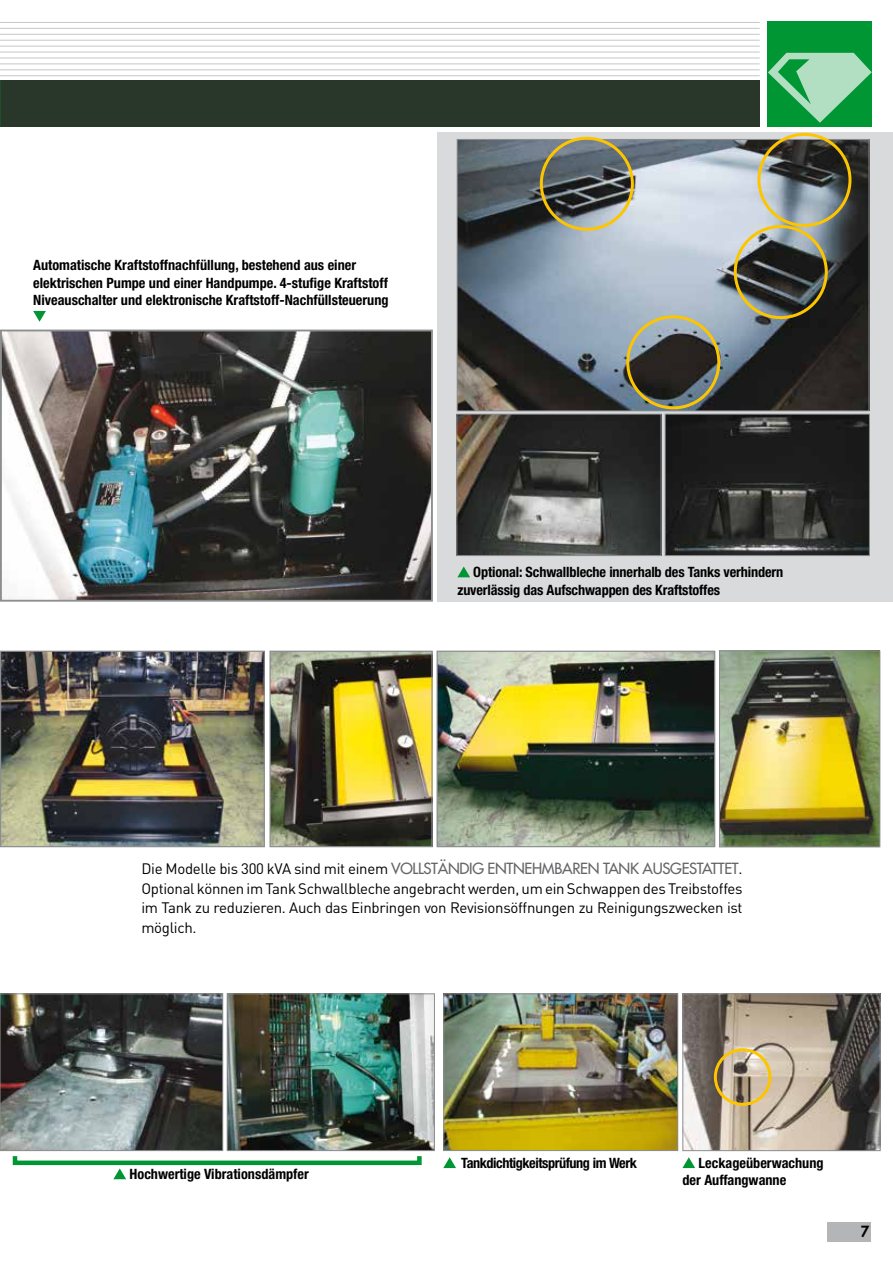
<style>
.page{position:relative;width:893px;height:1263px;background:#fff}
.page>*{position:absolute;margin:0;border:0;box-sizing:border-box;transform-origin:0 0}
.t1{font:15px/19.5px "DIN";letter-spacing:-.02em;color:#000;text-align:justify}
.t2{font:15px "Futura";letter-spacing:-.02em;color:#646567}
.t3{font:800 15px "Futura";color:#000}
.t4{font:700 condensed 14.25px/17.1px "Helvetica Neue";color:#000}
.t5{font:700 condensed 14.25px "Helvetica Neue";letter-spacing:-.03em;color:#000}
.s1{font-family:"DIN";color:#000}
</style>
<div class="page">
<hr style="left:0;top:22px;width:760px;height:1px;background:#c6c7c8">
<hr style="left:0;top:28px;width:760px;height:1px;background:#c6c7c8">
<hr style="left:0;top:34px;width:760px;height:1px;background:#c6c7c8">
<hr style="left:0;top:40px;width:760px;height:1px;background:#c6c7c8">
<hr style="left:0;top:46px;width:760px;height:1px;background:#c6c7c8">
<hr style="left:0;top:52px;width:760px;height:1px;background:#c6c7c8">
<hr style="left:0;top:58px;width:760px;height:1px;background:#c6c7c8">
<hr style="left:0;top:63px;width:760px;height:1px;background:#c6c7c8">
<hr style="left:0;top:69px;width:760px;height:1px;background:#c6c7c8">
<hr style="left:0;top:75px;width:760px;height:1px;background:#c6c7c8">
<div style="left:767px;top:21px;width:105px;height:106px;background:#009634"></div>
<svg style="left:768px;top:53px;width:104px;height:70px"></svg>
<div style="left:0;top:80px;width:760px;height:47px;background:#29372a"></div>
<div style="left:438px;top:132px;width:455px;height:470px;background:#d9dadb"></div>
<img style="left:2px;top:653px;width:261px;height:192px">
<div style="left:0;top:651px;width:265px;height:196px;border:1px solid #8d8e90"></div>
<img style="left:271px;top:653px;width:160px;height:192px">
<div style="left:269px;top:651px;width:164px;height:196px;border:1px solid #8d8e90"></div>
<img style="left:438px;top:653px;width:275px;height:192px">
<div style="left:436px;top:651px;width:279px;height:196px;border:1px solid #8d8e90"></div>
<img style="left:721px;top:653px;width:157px;height:192px">
<div style="left:719px;top:651px;width:161px;height:196px;border:1px solid #8d8e90"></div>
<img style="left:459px;top:141px;width:408px;height:268px">
<div style="left:457px;top:139px;width:412px;height:272px;border:1px solid #8d8e90"></div>
<div style="left:626px;top:315px;width:94px;height:94px;border:3px solid #fdc500;border-radius:50%"></div>
<div style="left:540px;top:137px;width:94px;height:94px;border:3px solid #fdc500;border-radius:50%"></div>
<div style="left:734px;top:225px;width:94px;height:94px;border:3px solid #fdc500;border-radius:50%"></div>
<div style="left:757px;top:133px;width:94px;height:94px;border:3px solid #fdc500;border-radius:50%"></div>
<img style="left:667px;top:416px;width:201px;height:138px">
<div style="left:665px;top:414px;width:205px;height:142px;border:1px solid #8d8e90"></div>
<img style="left:458px;top:416px;width:201px;height:138px">
<div style="left:456px;top:414px;width:205px;height:142px;border:1px solid #8d8e90"></div>
<svg style="left:457px;top:566px;width:13px;height:11px"></svg>
<svg style="left:682px;top:1157px;width:13px;height:11px"></svg>
<img style="left:2px;top:995px;width:219px;height:154px">
<div style="left:0;top:993px;width:223px;height:158px;border:1px solid #8d8e90"></div>
<img style="left:229px;top:995px;width:204px;height:154px">
<div style="left:227px;top:993px;width:208px;height:158px;border:1px solid #8d8e90"></div>
<img style="left:445px;top:995px;width:231px;height:154px">
<div style="left:443px;top:993px;width:235px;height:158px;border:1px solid #8d8e90"></div>
<svg style="left:443px;top:1157px;width:13px;height:11px"></svg>
<svg style="left:113px;top:1168px;width:13px;height:11px"></svg>
<div style="left:13px;top:1154px;width:409px;height:11px;border:4px solid #009634"></div>
<img style="left:684px;top:995px;width:194px;height:154px">
<div style="left:682px;top:993px;width:198px;height:158px;border:1px solid #8d8e90"></div>
<div style="left:714px;top:1048px;width:57px;height:58px;border:3px solid #fdc500;border-radius:50%"></div>
<svg style="left:33px;top:311px;width:13px;height:11px"></svg>
<img style="left:3px;top:333px;width:427px;height:266px">
<div style="left:0;top:330px;width:433px;height:272px;border:2px solid #8d8e90"></div>
<div style="left:827px;top:1222px;width:44px;height:20px;background:#b3b5b6"></div>
<p class="t4" style="left:33px;top:257px;width:357px">Automatische Kraftstoffnachfüllung, bestehend aus einer elektrischen Pumpe und einer Handpumpe. 4-stufige Kraftstoff<br>Niveauschalter und elektronische Kraftstoff-Nachfüllsteuerung</p>
<p class="t4" style="left:457px;top:563px;width:327px;line-height:18px;text-indent:16px">Optional: Schwallbleche innerhalb des Tanks verhindern zuverlässig das Aufschwappen des Kraftstoffes</p>
<p class="t2" style="left:141px;top:859px;width:603px"><span class="s1">Die Modelle bis 300 kVA sind mit einem</span> VOLLSTÄNDIG ENTNEHMBAREN TANK AUSGESTATTET<span class="s1">.</span></p>
<p class="t1" style="left:141px;top:878px;width:603px">Optional können im Tank Schwallbleche angebracht werden, um ein Schwappen des Treibstoffes im Tank zu reduzieren. Auch das Einbringen von Revisionsöffnungen zu Reinigungszwecken ist möglich.</p>
<p class="t4" style="left:130px;top:1165px;width:181px">Hochwertige Vibrationsdämpfer</p>
<p class="t5" style="left:461px;top:1154px;width:177px">Tankdichtigkeitsprüfung im Werk</p>
<p class="t4" style="left:682px;top:1154px;width:143px;text-indent:16px">Leckageüberwachung der Auffangwanne</p>
<p class="t3" style="left:861px;top:1222px;width:10px">7</p>
</div>
